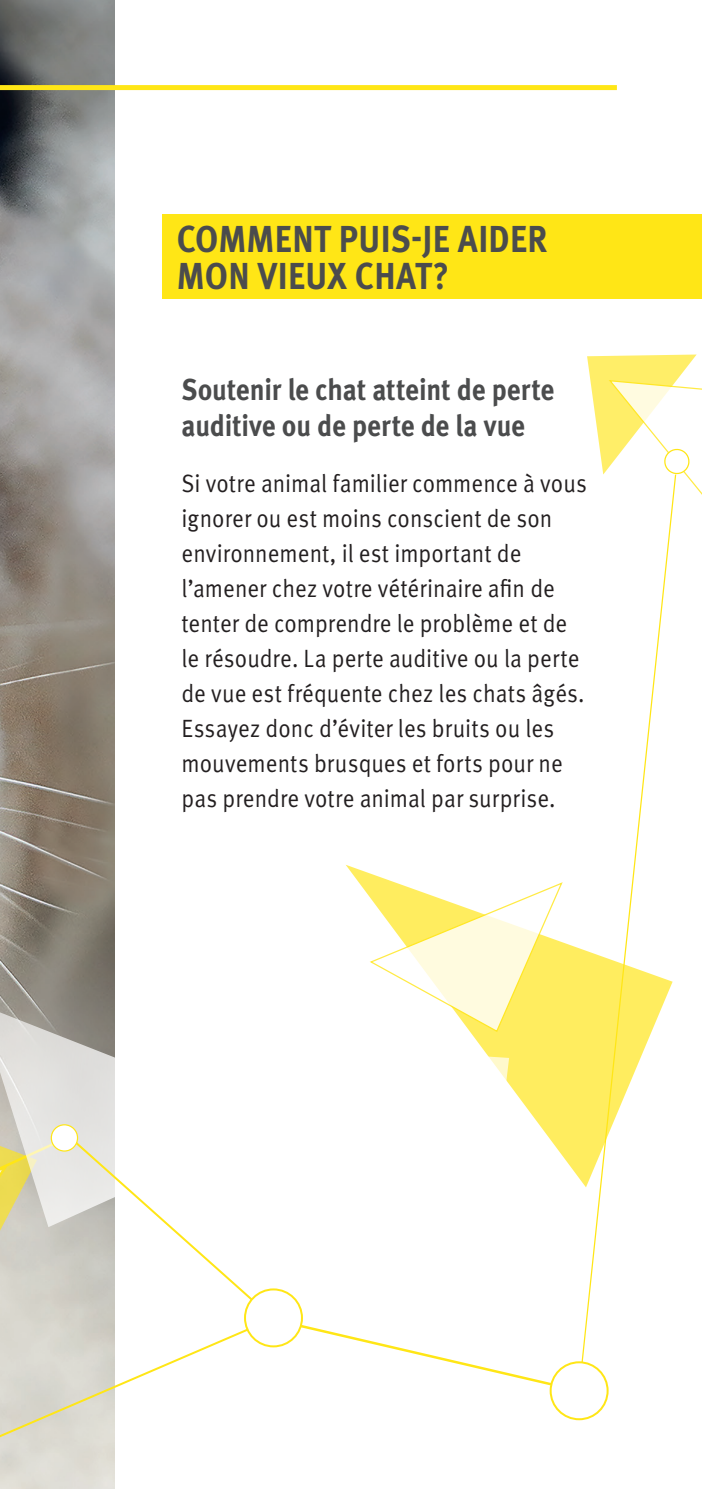
<style>
.page{position:relative;width:702px;height:1489px;background:#fff}
.page>*{position:absolute;margin:0;border:0;box-sizing:border-box;transform-origin:0 0}
.Headings{font:700 37.5px/37.5px "Meta Pro";letter-spacing:.01em;color:#4b4c4d;scale:.9 1}
.Intro_Copy{font:700 30px/36px "Meta Pro";letter-spacing:-.005em;color:#4b4c4d;scale:.9 1}
.Body_Copy{font:25px/35px "Meta Pro Norm";letter-spacing:.005em;color:#231f20;scale:.9 1}
</style>
<div class="page">
<img style="left:0;top:0;width:114px;height:1003px">
<svg style="left:346px;top:865px;width:231px;height:310px"></svg>
<svg style="left:587px;top:354px;width:115px;height:141px"></svg>
<svg style="left:577px;top:473px;width:100px;height:918px"></svg>
<div style="left:0;top:85px;width:617px;height:5px;background:#ffe616"></div>
<svg style="left:368px;top:881px;width:195px;height:151px"></svg>
<svg style="left:0;top:1003px;width:115px;height:114px;background:#c8c6c1"></svg>
<svg style="left:0;top:1117px;width:262px;height:199px"></svg>
<svg style="left:438px;top:1053px;width:71px;height:50px"></svg>
<svg style="left:0;top:1316px;width:275px;height:172px"></svg>
<svg style="left:289px;top:1320px;width:293px;height:65px"></svg>
<div style="left:245px;top:1289px;width:57px;height:57px;background:#fff;border-radius:50%"></div>
<div style="left:244px;top:1288px;width:59px;height:59px;border:2px solid #ffe616;border-radius:50%"></div>
<div style="left:550px;top:1362px;width:57px;height:56px;background:#fff;border-radius:50%"></div>
<div style="left:549px;top:1361px;width:59px;height:58px;border:2px solid #ffe616;border-radius:50%"></div>
<div style="left:162px;top:214px;width:540px;height:85px;background:#ffe616"></div>
<p class="Headings" style="left:177px;top:218px;width:413px">COMMENT PUIS-JE AIDER<br>MON VIEUX CHAT?</p>
<p class="Intro_Copy" style="left:181px;top:369px;width:415px">Soutenir le chat atteint de perte auditive ou de perte de la vue</p>
<p class="Body_Copy" style="left:181px;top:464px;width:452px">Si votre animal familier commence à vous ignorer ou est moins conscient de son environnement, il est important de l’amener chez votre vétérinaire afin de tenter de comprendre le problème et de le résoudre. La perte auditive ou la perte de vue est fréquente chez les chats âgés.<br>Essayez donc d’éviter les bruits ou les mouvements brusques et forts pour ne pas prendre votre animal par surprise.</p>
</div>
